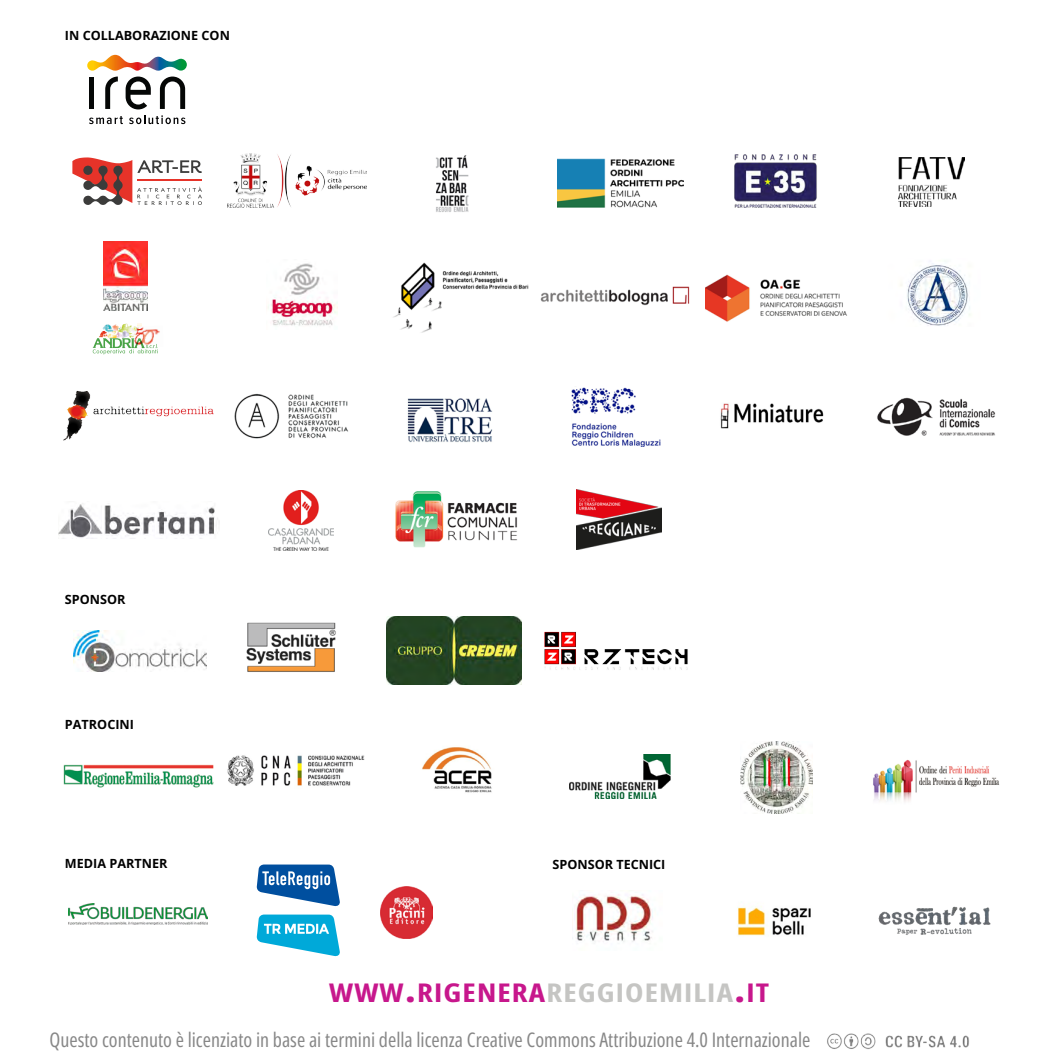
<style>
.page{position:relative;width:1063px;height:1063px;background:#fff}
.page>*{position:absolute;margin:0;border:0;box-sizing:border-box;transform-origin:0 0}
.t1{font:700 25.75px "Open Sans Condensed";letter-spacing:.035em;color:#c7178c;scale:1.21 1}
.t2{font:20px "Open Sans Condensed";color:#878787}
.t3{font:700 12.75px "Open Sans";color:#000}
.t4{font:700 12.75px "Open Sans";color:#000}
.s1{font-size:36.75px}
.s2{color:#c5c5c3}
</style>
<div class="page">
<img style="left:827px;top:1033px;width:142px;height:16px">
<img style="left:74px;top:630px;width:133px;height:41px">
<img style="left:246px;top:622px;width:90px;height:50px">
<img style="left:544px;top:631px;width:144px;height:39px">
<img style="left:878px;top:906px;width:113px;height:29px">
<svg style="left:93px;top:324px;width:65px;height:30px"></svg>
<img style="left:58px;top:503px;width:160px;height:36px">
<img style="left:576px;top:489px;width:85px;height:60px">
<img style="left:557px;top:159px;width:126px;height:49px">
<img style="left:899px;top:157px;width:66px;height:49px">
<img style="left:228px;top:153px;width:138px;height:55px">
<img style="left:734px;top:154px;width:83px;height:54px">
<img style="left:63px;top:390px;width:151px;height:51px">
<svg style="left:72px;top:157px;width:130px;height:48px"></svg>
<img style="left:104px;top:241px;width:44px;height:70px">
<img style="left:268px;top:263px;width:69px;height:63px">
<img style="left:393px;top:262px;width:136px;height:71px">
<img style="left:234px;top:393px;width:114px;height:46px">
<img style="left:407px;top:398px;width:86px;height:44px">
<img style="left:571px;top:387px;width:90px;height:59px">
<img style="left:269px;top:490px;width:64px;height:60px">
<img style="left:395px;top:491px;width:123px;height:57px">
<img style="left:720px;top:403px;width:104px;height:26px">
<img style="left:877px;top:397px;width:119px;height:39px">
<img style="left:436px;top:155px;width:33px;height:57px">
<img style="left:900px;top:263px;width:70px;height:63px">
<svg style="left:89px;top:116px;width:34px;height:8px"></svg>
<svg style="left:129px;top:115px;width:56px;height:9px"></svg>
<svg style="left:160px;top:77px;width:25px;height:32px"></svg>
<div style="left:89px;top:77px;width:5px;height:32px;background:#050706"></div>
<svg style="left:105px;top:77px;width:13px;height:32px"></svg>
<svg style="left:126px;top:77px;width:25px;height:32px"></svg>
<svg style="left:87px;top:55px;width:100px;height:16px"></svg>
<img style="left:63px;top:764px;width:151px;height:24px">
<img style="left:68px;top:903px;width:140px;height:22px">
<img style="left:576px;top:894px;width:77px;height:48px">
<img style="left:737px;top:906px;width:74px;height:30px">
<img style="left:705px;top:274px;width:142px;height:48px">
<img style="left:540px;top:286px;width:150px;height:20px">
<img style="left:227px;top:755px;width:138px;height:31px">
<img style="left:422px;top:747px;width:70px;height:46px">
<img style="left:386px;top:617px;width:135px;height:67px">
<img style="left:569px;top:754px;width:102px;height:45px">
<img style="left:740px;top:742px;width:73px;height:72px">
<img style="left:873px;top:759px;width:127px;height:43px">
<svg style="left:257px;top:865px;width:83px;height:42px"></svg>
<svg style="left:257px;top:915px;width:83px;height:42px"></svg>
<img style="left:381px;top:886px;width:52px;height:52px">
<p class="t3" style="left:65px;top:27px;width:27px">IN COLLA</p>
<p class="t3" style="left:124px;top:27px;width:19px">BORA</p>
<p class="t3" style="left:159px;top:27px;width:16px">ZIONE</p>
<p class="t3" style="left:202px;top:27px;width:10px">CON</p>
<p class="t4" style="left:65px;top:590px;width:62px">SPONSOR</p>
<p class="t3" style="left:65px;top:715px;width:9px">PATROCINI</p>
<p class="t3" style="left:65px;top:855px;width:10px">MEDIA</p>
<p class="t3" style="left:109px;top:855px;width:10px">PARTNER</p>
<p class="t3" style="left:553px;top:855px;width:10px">SPONSOR</p>
<p class="t3" style="left:616px;top:855px;width:8px">TECNICI</p>
<p class="t1" style="left:329px;top:975px;width:365px">WWW<span class="s1">.</span>RIGENERA<span class="s2">REGGIOEMILIA</span><span class="s1">.</span>IT</p>
<p class="t2" style="left:50px;top:1026px;width:762px">Questo contenuto è licenziato in base ai termini della licenza Creative Commons Attribuzione 4.0 Internazionale</p>
</div>
